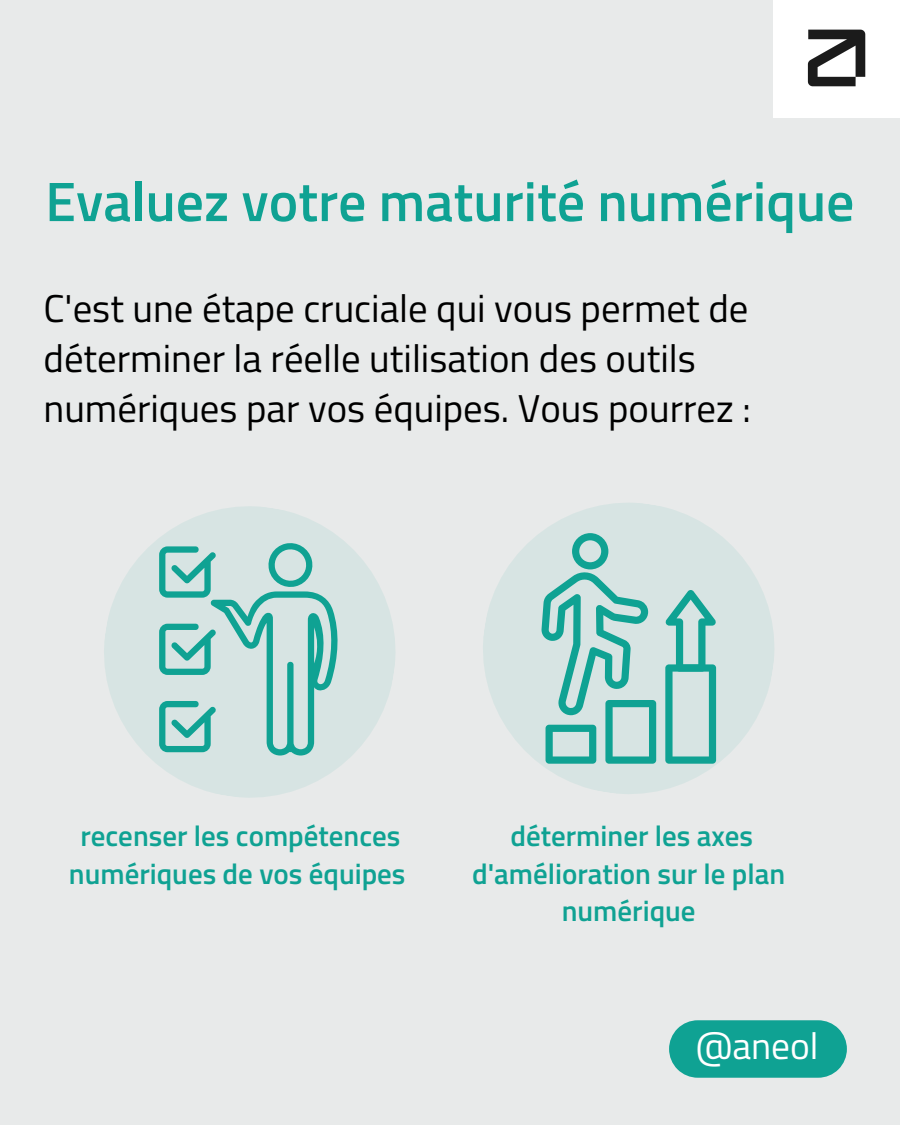
<style>
.page{position:relative;width:900px;height:1125px;background:#e8eaea}
.page>*{position:absolute;margin:0;border:0;box-sizing:border-box;transform-origin:0 0}
.t1{font:600 55.6px "Titillium Web";color:#0fa293}
.t2{font:38.8px/50.4px "Titillium Web";color:#000}
.t3{font:37.4px "Titillium Web";color:#fff}
.t4{font:600 28.9px/37.4px "Titillium Web";color:#0fa293;text-align:center}
</style>
<div class="page">
<svg style="left:669px;top:1020px;width:177px;height:58px;background:#1fa799"></svg>
<div style="left:774px;top:0;width:126px;height:118px;background:#fff"></div>
<img style="left:807px;top:29px;width:59px;height:58px">
<svg style="left:104px;top:506px;width:291px;height:292px;fill:#d7e4e3"></svg>
<svg style="left:483px;top:503px;width:291px;height:291px;fill:#d7e4e3"></svg>
<svg style="left:159px;top:541px;width:181px;height:214px;background:#a5d3cf"></svg>
<svg style="left:665px;top:590px;width:51px;height:174px;background:#8fccc6"></svg>
<svg style="left:541px;top:533px;width:115px;height:231px;background:#9ed1cc"></svg>
<p class="t1" style="left:45px;top:158px;width:811px">Evaluez votre maturité numérique</p>
<p class="t2" style="left:44px;top:282px;width:709px">C'est une étape cruciale qui vous permet de déterminer la réelle utilisation des outils numériques par vos équipes. Vous pourrez :</p>
<p class="t4" style="left:69px;top:817px;width:338px">recenser les compétences numériques de vos équipes</p>
<p class="t4" style="left:472px;top:817px;width:315px">déterminer les axes d'amélioration sur le plan numérique</p>
<p class="t3" style="left:696px;top:1016px;width:124px">@aneol</p>
</div>
